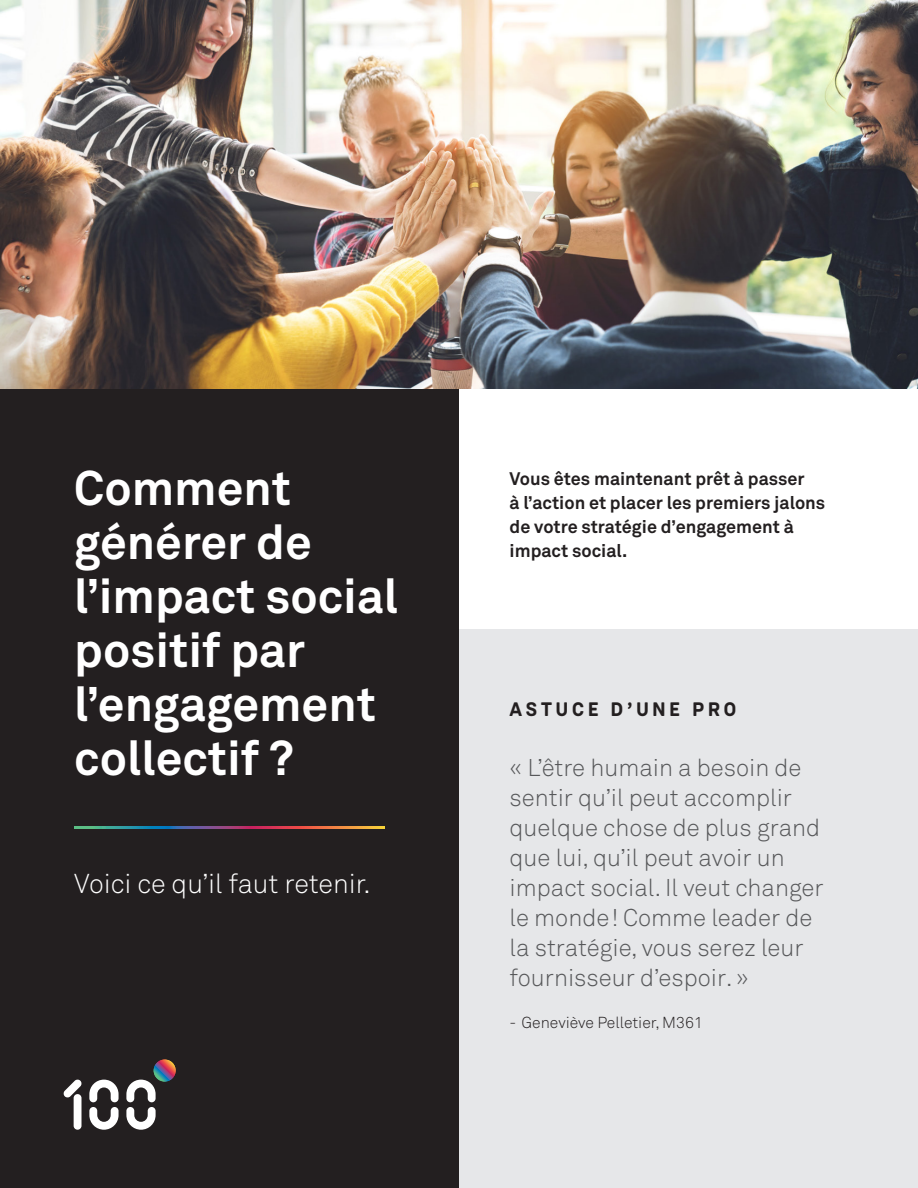
<style>
.page{position:relative;width:918px;height:1188px;background:#fff}
.page>*{position:absolute;margin:0;border:0;box-sizing:border-box;transform-origin:0 0}
.t1{font:700 48px/54px "Akkurat";color:#fff}
.t2{font:300 27px "Akkurat";color:#fff}
.t3{font:300 24px/30px "Akkurat";color:#57585a}
.t4{font:700 19.5px "Weissenhof Grotesk";letter-spacing:.2em;color:#231f20}
.t5{font:700 18px/24px "Akkurat";color:#231f20}
.t6{font:300 15.75px "Akkurat";color:#231f20}
</style>
<div class="page">
<div style="left:459px;top:630px;width:459px;height:558px;background:#e6e7e9"></div>
<img style="left:0;top:0;width:918px;height:389px">
<div style="left:0;top:389px;width:459px;height:799px;background:#231f20"></div>
<svg style="left:74px;top:827px;width:311px;height:2px"></svg>
<svg style="left:63px;top:1079px;width:19px;height:19px"></svg>
<div style="left:74px;top:1094px;width:8px;height:36px;background:#fff;border-radius:4px"></div>
<svg style="left:89px;top:1080px;width:30px;height:50px"></svg>
<svg style="left:126px;top:1080px;width:30px;height:50px"></svg>
<svg style="left:154px;top:1060px;width:22px;height:22px"></svg>
<p class="t1" style="left:74px;top:461px;width:326px">Comment générer de l’impact social positif par l’engagement collectif ?</p>
<p class="t2" style="left:74px;top:868px;width:298px">Voici ce qu’il faut retenir.</p>
<p class="t5" style="left:510px;top:467px;width:297px">Vous êtes maintenant prêt à passer</p>
<p class="t5" style="left:510px;top:491px;width:317px">à l’action et placer les premiers jalons</p>
<p class="t5" style="left:510px;top:515px;width:286px">de votre stratégie d’engagement à impact social.</p>
<p class="t4" style="left:510px;top:697px;width:228px">ASTUCE D’UNE PRO</p>
<p class="t3" style="left:510px;top:753px;width:316px">« L’être humain a besoin de sentir qu’il peut accomplir quelque chose de plus grand que lui, qu’il peut avoir un impact social. Il veut changer le monde! Comme leader de la stratégie, vous serez leur fournisseur d’espoir. »</p>
<p class="t6" style="left:510px;top:1014px;width:195px">- Geneviève Pelletier, M361</p>
</div>
